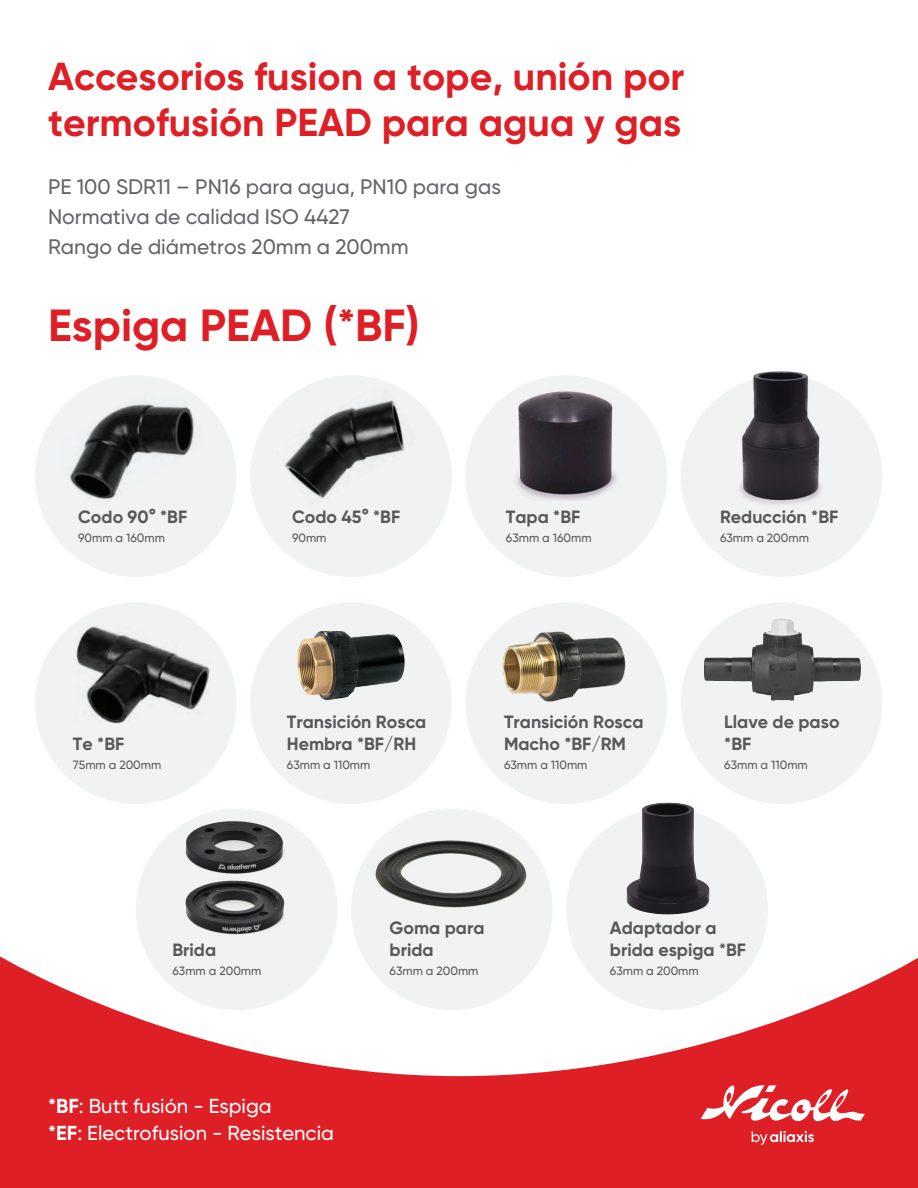
<style>
.page{position:relative;width:918px;height:1188px;background:#fff}
.page>*{position:absolute;margin:0;border:0;box-sizing:border-box;transform-origin:0 0}
.t1{font:700 45px "Gilroy";color:#df1f26}
.t2{font:700 39px/46.8px "Gilroy";color:#df1f26}
.t3{font:500 21px/30px "Gilroy";color:#63656a}
.t4{font:500 20.25px/27px "Gilroy";color:#fff}
.t5{font:700 17.7px/21.3px "Gilroy";color:#57585a}
.t6{font:500 12px "Gilroy";color:#57585a}
.s1{font-weight:700}
</style>
<div class="page">
<svg style="left:0;top:956px;width:918px;height:232px;fill:#df1f26"></svg>
<svg style="left:701px;top:1084px;width:164px;height:61px"></svg>
<div style="left:465px;top:375px;width:202px;height:202px;background:#f1f3f3;border-radius:50%"></div>
<div style="left:35px;top:375px;width:202px;height:202px;background:#f1f3f3;border-radius:50%"></div>
<div style="left:681px;top:375px;width:201px;height:202px;background:#f1f3f3;border-radius:50%"></div>
<div style="left:250px;top:375px;width:202px;height:202px;background:#f1f3f3;border-radius:50%"></div>
<div style="left:35px;top:602px;width:202px;height:202px;background:#f1f3f3;border-radius:50%"></div>
<div style="left:250px;top:602px;width:202px;height:202px;background:#f1f3f3;border-radius:50%"></div>
<div style="left:465px;top:602px;width:202px;height:202px;background:#f1f3f3;border-radius:50%"></div>
<div style="left:566px;top:808px;width:202px;height:202px;background:#f1f3f3;border-radius:50%"></div>
<div style="left:136px;top:808px;width:201px;height:202px;background:#f1f3f3;border-radius:50%"></div>
<div style="left:351px;top:808px;width:202px;height:202px;background:#f1f3f3;border-radius:50%"></div>
<div style="left:681px;top:602px;width:201px;height:202px;background:#f1f3f3;border-radius:50%"></div>
<img style="left:620px;top:802px;width:94px;height:113px">
<img style="left:185px;top:880px;width:100px;height:55px">
<img style="left:181px;top:821px;width:111px;height:53px">
<img style="left:373px;top:840px;width:158px;height:68px">
<img style="left:682px;top:602px;width:200px;height:164px">
<img style="left:287px;top:614px;width:128px;height:86px">
<img style="left:500px;top:617px;width:126px;height:85px">
<img style="left:516px;top:386px;width:101px;height:114px">
<img style="left:739px;top:371px;width:83px;height:134px">
<img style="left:70px;top:383px;width:131px;height:119px">
<img style="left:284px;top:397px;width:131px;height:102px">
<img style="left:76px;top:619px;width:146px;height:105px">
<h2 class="t2" style="left:48px;top:52px;width:638px">Accesorios fusion a tope, unión por termofusión PEAD para agua y gas</h2>
<p class="t3" style="left:48px;top:172px;width:454px">PE 100 SDR11 – PN16 para agua, PN10 para gas<br>Normativa de calidad ISO 4427<br>Rango de diámetros 20mm a 200mm</p>
<h1 class="t1" style="left:48px;top:297px;width:373px">Espiga PEAD (*BF)</h1>
<p class="t5" style="left:78px;top:506px;width:111px">Codo 90° *BF</p>
<p class="t6" style="left:78px;top:530px;width:88px">90mm a 160mm</p>
<p class="t5" style="left:292px;top:506px;width:110px">Codo 45° *BF</p>
<p class="t6" style="left:292px;top:530px;width:36px">90mm</p>
<p class="t5" style="left:506px;top:506px;width:76px">Tapa *BF</p>
<p class="t6" style="left:506px;top:530px;width:87px">63mm a 160mm</p>
<p class="t5" style="left:720px;top:506px;width:120px">Reducción *BF</p>
<p class="t6" style="left:720px;top:530px;width:90px">63mm a 200mm</p>
<p class="t5" style="left:73px;top:733px;width:53px">Te *BF</p>
<p class="t6" style="left:73px;top:757px;width:90px">75mm a 200mm</p>
<p class="t5" style="left:287px;top:711px;width:141px">Transición Rosca<br>Hembra *BF/RH</p>
<p class="t6" style="left:287px;top:757px;width:85px">63mm a 110mm</p>
<p class="t5" style="left:504px;top:711px;width:141px">Transición Rosca<br>Macho *BF/RM</p>
<p class="t6" style="left:504px;top:757px;width:85px">63mm a 110mm</p>
<p class="t5" style="left:724px;top:711px;width:117px">Llave de paso *BF</p>
<p class="t6" style="left:724px;top:757px;width:85px">63mm a 110mm</p>
<p class="t5" style="left:172px;top:939px;width:45px">Brida</p>
<p class="t6" style="left:172px;top:964px;width:90px">63mm a 200mm</p>
<p class="t4" style="left:48px;top:1092px;width:287px"><span class="s1">*BF</span>: Butt fusión - Espiga<br><span class="s1">*EF</span>: Electrofusion - Resistencia</p>
<p class="t5" style="left:390px;top:917px;width:96px">Goma para brida</p>
<p class="t6" style="left:390px;top:964px;width:90px">63mm a 200mm</p>
<p class="t5" style="left:610px;top:917px;width:138px">Adaptador a brida espiga *BF</p>
<p class="t6" style="left:610px;top:964px;width:90px">63mm a 200mm</p>
</div>
